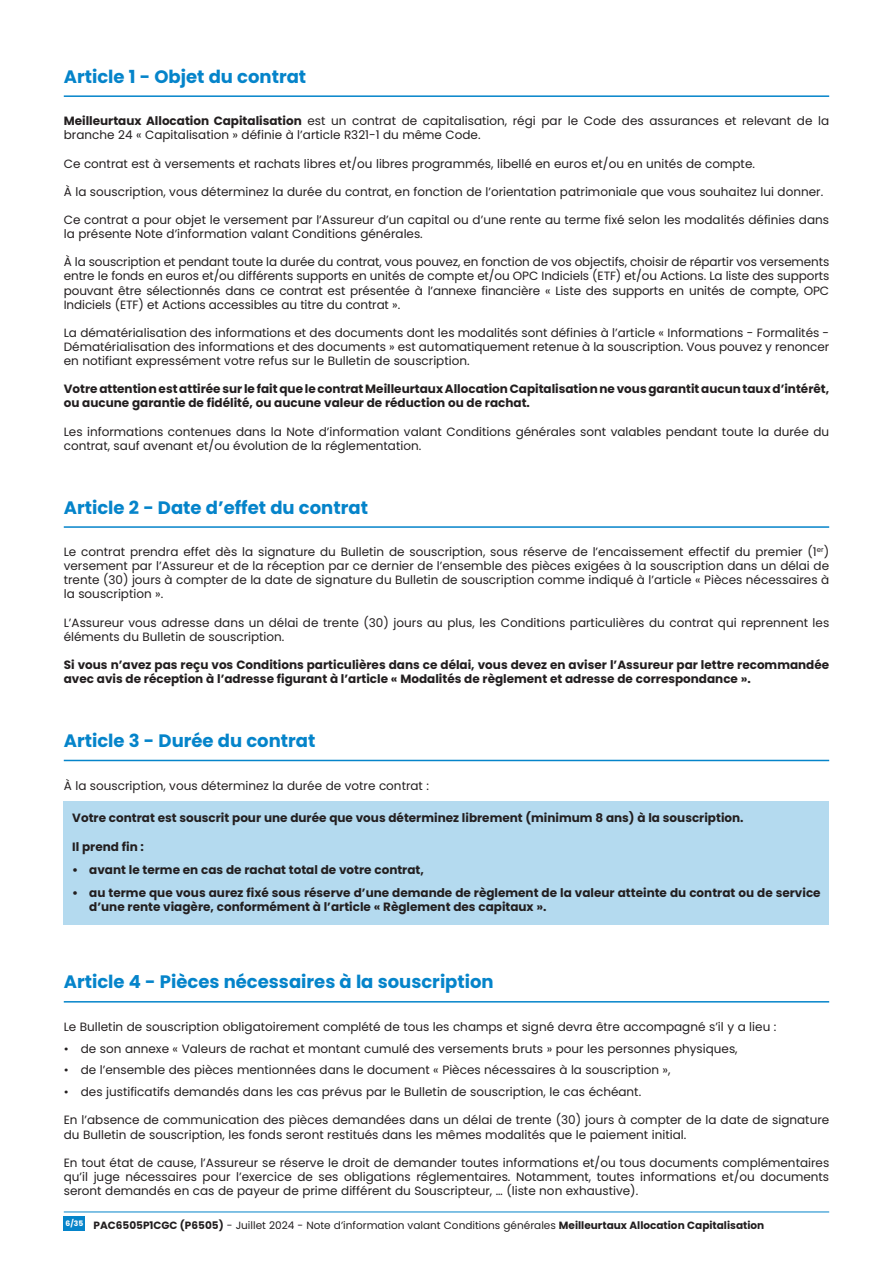
<style>
.page{position:relative;width:893px;height:1263px;background:#fff}
.page>*{position:absolute;margin:0;border:0;box-sizing:border-box;transform-origin:0 0}
.Sous_titre_bandeau{font:700 18px "Poppins";color:#0584ca}
.Texte{font:12px/14.1px "Poppins";color:#231f20}
.Texte-2{font:700 12px/14.1px "Poppins";color:#231f20}
.t1{font:700 10.5px "Poppins";color:#231f20}
.s1{font-weight:700}
.s2{font-weight:400}
</style>
<div class="page">
<hr style="left:64px;top:1211px;width:765px;height:1px;background:#0584ca">
<div style="left:64px;top:1216px;width:21px;height:15px;background:#0584ca"></div>
<hr style="left:64px;top:95px;width:765px;height:2px;background:#0584ca">
<hr style="left:64px;top:526px;width:765px;height:2px;background:#0584ca">
<hr style="left:64px;top:760px;width:765px;height:1px;background:#0584ca">
<hr style="left:64px;top:1001px;width:765px;height:1px;background:#0584ca">
<div style="left:64px;top:801px;width:765px;height:123px;background:#b4daef"></div>
<p class="Sous_titre_bandeau" style="left:64px;top:66px;width:244px">Article 1 - Objet du contrat</p>
<p class="Texte" style="left:64px;top:114px;width:767px"><span class="s1">Meilleurtaux Allocation Capitalisation</span> est un contrat de capitalisation, régi par le Code des assurances et relevant de la branche 24 « Capitalisation » définie à l’article R321-1 du même Code.</p>
<p class="Texte" style="left:64px;top:156px;width:693px">Ce contrat est à versements et rachats libres et/ou libres programmés, libellé en euros et/ou en unités de compte.</p>
<p class="Texte" style="left:64px;top:185px;width:761px">À la souscription, vous déterminez la durée du contrat, en fonction de l’orientation patrimoniale que vous souhaitez lui donner.</p>
<p class="Texte" style="left:64px;top:213px;width:767px">Ce contrat a pour objet le versement par l’Assureur d’un capital ou d’une rente au terme fixé selon les modalités définies dans la présente Note d’information valant Conditions générales.</p>
<p class="Texte" style="left:64px;top:255px;width:767px;text-align:justify">À la souscription et pendant toute la durée du contrat, vous pouvez, en fonction de vos objectifs, choisir de répartir vos versements entre le fonds en euros et/ou différents supports en unités de compte et/ou OPC Indiciels (ETF) et/ou Actions. La liste des supports pouvant être sélectionnés dans ce contrat est présentée à l’annexe financière « Liste des supports en unités de compte, OPC Indiciels (ETF) et Actions accessibles au titre du contrat ».</p>
<p class="Texte" style="left:64px;top:326px;width:767px;text-align:justify">La dématérialisation des informations et des documents dont les modalités sont définies à l’article « Informations - Formalités - Dématérialisation des informations et des documents » est automatiquement retenue à la souscription. Vous pouvez y renoncer en notifiant expressément votre refus sur le Bulletin de souscription.</p>
<p class="Texte-2" style="left:64px;top:382px;width:767px">Votre attention est attirée sur le fait que le contrat Meilleurtaux Allocation Capitalisation ne vous garantit aucun taux d’intérêt, ou aucune garantie de fidélité, ou aucune valeur de réduction ou de rachat.</p>
<p class="Texte" style="left:64px;top:424px;width:767px">Les informations contenues dans la Note d’information valant Conditions générales sont valables pendant toute la durée du contrat, sauf avenant et/ou évolution de la réglementation.</p>
<p class="Sous_titre_bandeau" style="left:64px;top:497px;width:306px">Article 2 - Date d’effet du contrat</p>
<p class="Texte" style="left:64px;top:545px;width:767px;text-align:justify">Le contrat prendra effet dès la signature du Bulletin de souscription, sous réserve de l’encaissement effectif du premier (1<sup>er</sup>) versement par l’Assureur et de la réception par ce dernier de l’ensemble des pièces exigées à la souscription dans un délai de trente (30) jours à compter de la date de signature du Bulletin de souscription comme indiqué à l’article « Pièces nécessaires à la souscription ».</p>
<p class="Texte" style="left:64px;top:615px;width:767px">L’Assureur vous adresse dans un délai de trente (30) jours au plus, les Conditions particulières du contrat qui reprennent les éléments du Bulletin de souscription.</p>
<p class="Texte-2" style="left:64px;top:658px;width:767px">Si vous n’avez pas reçu vos Conditions particulières dans ce délai, vous devez en aviser l’Assureur par lettre recommandée avec avis de réception à l’adresse figurant à l’article « Modalités de règlement et adresse de correspondance ».</p>
<p class="Sous_titre_bandeau" style="left:64px;top:730px;width:253px">Article 3 - Durée du contrat</p>
<p class="Texte" style="left:64px;top:779px;width:367px">À la souscription, vous déterminez la durée de votre contrat :</p>
<p class="Texte-2" style="left:72px;top:811px;width:673px">Votre contrat est souscrit pour une durée que vous déterminez librement (minimum 8 ans) à la souscription.</p>
<p class="Texte-2" style="left:72px;top:840px;width:73px">Il prend fin :</p>
<p class="Texte-2" style="left:72px;top:863px;width:353px">• avant le terme en cas de rachat total de votre contrat,</p>
<p class="Texte-2" style="left:89px;top:885px;width:733px;text-indent:-17px">• au terme que vous aurez fixé sous réserve d’une demande de règlement de la valeur atteinte du contrat ou de service d’une rente viagère, conformément à l’article « Règlement des capitaux ».</p>
<p class="Sous_titre_bandeau" style="left:64px;top:971px;width:431px">Article 4 - Pièces nécessaires à la souscription</p>
<p class="Texte" style="left:64px;top:1020px;width:714px">Le Bulletin de souscription obligatoirement complété de tous les champs et signé devra être accompagné s’il y a lieu :</p>
<p class="Texte" style="left:64px;top:1041px;width:675px">• de son annexe « Valeurs de rachat et montant cumulé des versements bruts » pour les personnes physiques,</p>
<p class="Texte" style="left:64px;top:1063px;width:608px">• de l’ensemble des pièces mentionnées dans le document « Pièces nécessaires à la souscription »,</p>
<p class="Texte" style="left:64px;top:1085px;width:579px">• des justificatifs demandés dans les cas prévus par le Bulletin de souscription, le cas échéant.</p>
<p class="Texte" style="left:64px;top:1113px;width:767px">En l’absence de communication des pièces demandées dans un délai de trente (30) jours à compter de la date de signature du Bulletin de souscription, les fonds seront restitués dans les mêmes modalités que le paiement initial.</p>
<p class="Texte" style="left:64px;top:1155px;width:767px;text-align:justify">En tout état de cause, l’Assureur se réserve le droit de demander toutes informations et/ou tous documents complémentaires qu’il juge nécessaires pour l’exercice de ses obligations réglementaires. Notamment, toutes informations et/ou documents seront demandés en cas de payeur de prime différent du Souscripteur, … (liste non exhaustive).</p>
<p class="t1" style="left:66px;top:1219px;width:700px"><sup>6/35</sup> PAC6505P1CGC (P6505) <span class="s2">- Juillet 2024 - Note d’information valant Conditions générales</span> Meilleurtaux Allocation Capitalisation</p>
</div>
